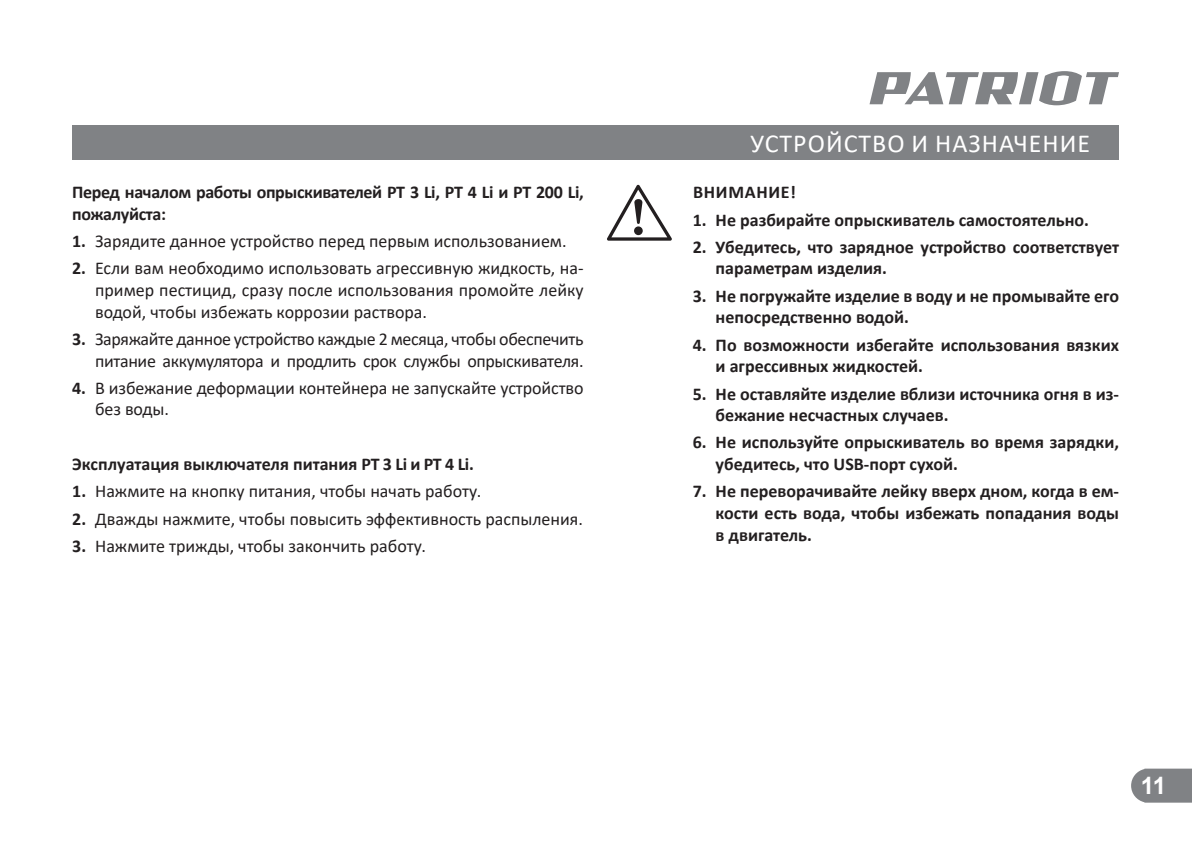
<style>
.page{position:relative;width:1192px;height:842px;background:#fff}
.page>*{position:absolute;margin:0;border:0;box-sizing:border-box;transform-origin:0 0}
.t1{font:26px "Calibri";letter-spacing:.04em;color:#fff}
.t2{font:700 24px "Arial";color:#fff}
.t3{font:700 18px/21.6px "Calibri";color:#231f20}
.t4{font:18px/21.6px "Calibri";letter-spacing:-.005em;color:#231f20;text-align:justify}
.t5{font:700 18px/21.6px "Calibri";letter-spacing:-.02em;color:#231f20}
.t6{font:700 18px "Calibri";letter-spacing:.04em;color:#231f20}
.s1{font-weight:700}
</style>
<div class="page">
<div style="left:72px;top:125px;width:1047px;height:34px;background:#808285"></div>
<svg style="left:1131px;top:768px;width:61px;height:34px;background:#898b8e"></svg>
<svg style="left:869px;top:71px;width:250px;height:34px"></svg>
<svg style="left:607px;top:184px;width:65px;height:57px"></svg>
<p class="t5" style="left:72px;top:181px;width:513px">Перед началом работы опрыскивателей PT 3 Li, PT 4 Li и PT 200 Li, пожалуйста:</p>
<p class="t4" style="left:72px;top:230px;width:496px"><span class="s1">1.</span> Зарядите данное устройство перед первым использованием.</p>
<p class="t4" style="left:95px;top:257px;width:490px;text-indent:-23px"><span class="s1">2.</span> Если вам необходимо использовать агрессивную жидкость, на&shy;пример пестицид, сразу после использования промойте лейку водой, чтобы избежать коррозии раствора.</p>
<p class="t4" style="left:72px;top:328px;width:513px;text-align:right"><span class="s1">3.</span> Заряжайте данное устройство каждые 2 месяца, чтобы обеспечить питание аккумулятора и продлить срок службы опрыскивателя.</p>
<p class="t4" style="left:95px;top:377px;width:490px;text-indent:-23px"><span class="s1">4.</span> В избежание деформации контейнера не запускайте устройство без воды.</p>
<p class="t3" style="left:72px;top:453px;width:403px">Эксплуатация выключателя питания PT 3 Li и PT 4 Li.</p>
<p class="t4" style="left:72px;top:480px;width:411px"><span class="s1">1.</span> Нажмите на кнопку питания, чтобы начать работу.</p>
<p class="t4" style="left:72px;top:507px;width:512px"><span class="s1">2.</span> Дважды нажмите, чтобы повысить эффективность распыления.</p>
<p class="t4" style="left:72px;top:534px;width:355px"><span class="s1">3.</span> Нажмите трижды, чтобы закончить работу.</p>
<h1 class="t1" style="left:750px;top:125px;width:341px">УСТРОЙСТВО И НАЗНАЧЕНИЕ</h1>
<p class="t6" style="left:693px;top:180px;width:104px">ВНИМАНИЕ!</p>
<p class="t3" style="left:693px;top:209px;width:398px">1. Не разбирайте опрыскиватель самостоятельно.</p>
<p class="t3" style="left:715px;top:236px;width:405px;text-indent:-23px">2. Убедитесь, что зарядное устройство соответствует параметрам изделия.</p>
<p class="t3" style="left:715px;top:285px;width:405px;text-indent:-23px">3. Не погружайте изделие в воду и не промывайте его непосредственно водой.</p>
<p class="t3" style="left:715px;top:334px;width:405px;text-indent:-23px">4. По возможности избегайте использования вязких и агрессивных жидкостей.</p>
<p class="t3" style="left:715px;top:382px;width:405px;text-indent:-23px">5. Не оставляйте изделие вблизи источника огня в из&shy;бежание несчастных случаев.</p>
<p class="t3" style="left:715px;top:431px;width:405px;text-indent:-23px">6. Не используйте опрыскиватель во время зарядки, убедитесь, что USB-порт сухой.</p>
<p class="t3" style="left:715px;top:480px;width:405px;text-align:justify;text-indent:-23px">7. Не переворачивайте лейку вверх дном, когда в ем&shy;кости есть вода, чтобы избежать попадания воды в двигатель.</p>
<h2 class="t2" style="left:1140px;top:769px;width:27px">11</h2>
</div>
